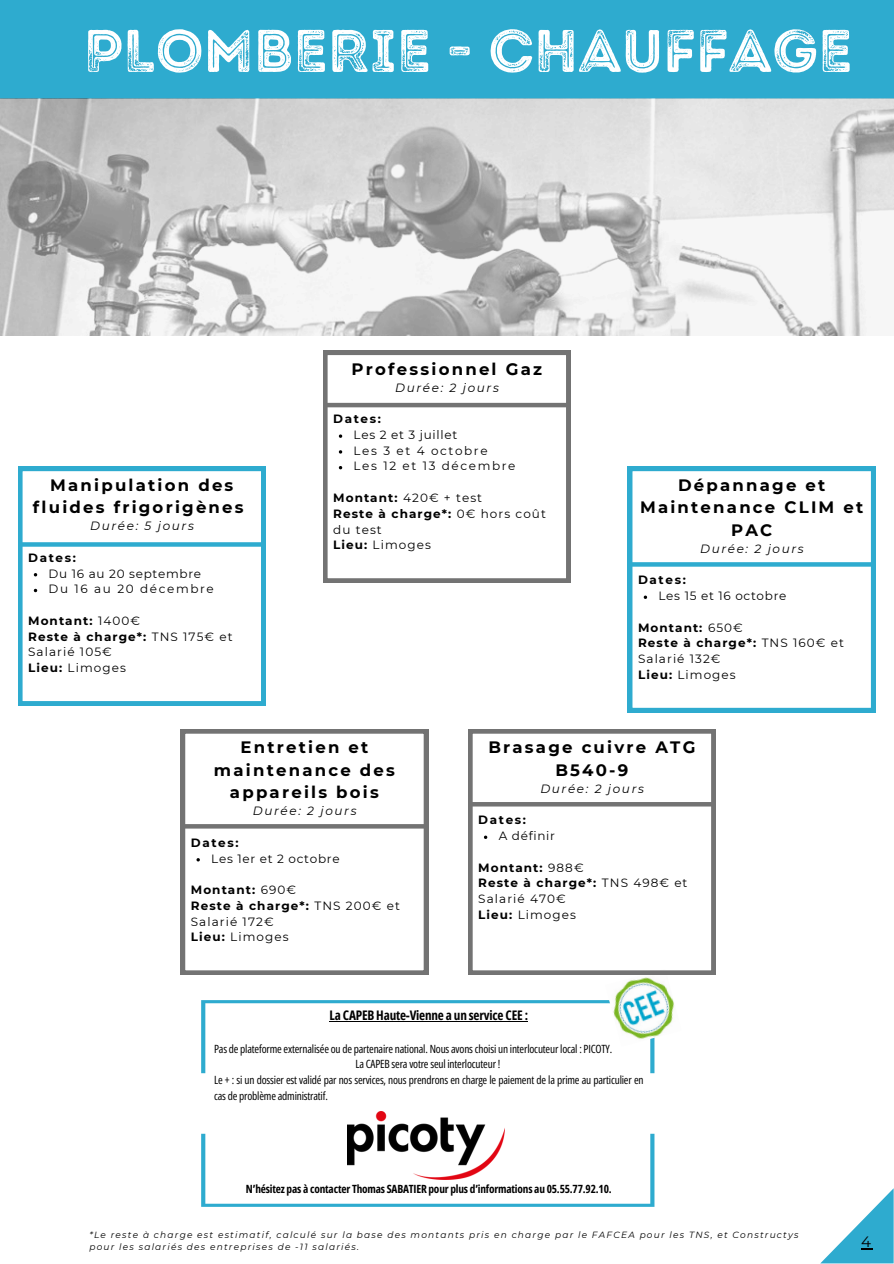
<style>
.page{position:relative;width:894px;height:1264px;background:#fff}
.page>*{position:absolute;margin:0;border:0;box-sizing:border-box;transform-origin:0 0}
.t1{font:60px "Intro Rust G Base 2 Line";color:#fff}
.t2{font:700 16.5px/22.5px "Montserrat";letter-spacing:.135em;color:#000;text-align:center}
.t3{font:15px "Montserrat";color:#000}
.t4{font:700 13.2px "Open Sans Condensed";letter-spacing:-.015em;color:#000}
.t5{font:12px/15.8px "Montserrat";letter-spacing:.09em;color:#000}
.t6{font:12px "Montserrat";letter-spacing:.06em;color:#000}
.t7{font:italic 12px "Montserrat";letter-spacing:.135em;color:#000}
.t8{font:12px "Montserrat";letter-spacing:.135em;color:#000}
.t9{font:700 12px "Montserrat";letter-spacing:.135em;color:#000}
.t10{font:11.25px "Open Sans Condensed";letter-spacing:-.015em;color:#000}
.t11{font:700 11.25px "Open Sans Condensed";letter-spacing:-.015em;color:#000}
.t12{font:italic 9px/12px "Montserrat";letter-spacing:.135em;color:#000}
.s1{font-weight:700}
</style>
<div class="page">
<div style="left:0;top:0;width:893px;height:99px;background:#2eabcf"></div>
<img style="left:0;top:99px;width:893px;height:236px">
<svg style="left:201px;top:1000px;width:453px;height:73px"></svg>
<svg style="left:201px;top:1133px;width:453px;height:73px"></svg>
<img style="left:348px;top:1111px;width:156px;height:67px">
<img style="left:605px;top:974px;width:76px;height:72px">
<hr style="left:329px;top:1021px;width:198px;height:1px;background:#000">
<svg style="left:821px;top:1189px;width:72px;height:74px"></svg>
<svg style="left:18px;top:466px;width:247px;height:239px"></svg>
<svg style="left:18px;top:542px;width:247px;height:4px"></svg>
<svg style="left:323px;top:350px;width:247px;height:232px"></svg>
<svg style="left:339px;top:434px;width:3px;height:4px"></svg>
<hr style="left:323px;top:403px;width:247px;height:4px;background:#737373">
<svg style="left:627px;top:466px;width:248px;height:246px"></svg>
<svg style="left:643px;top:595px;width:4px;height:4px"></svg>
<svg style="left:627px;top:562px;width:248px;height:4px"></svg>
<svg style="left:181px;top:729px;width:247px;height:245px"></svg>
<svg style="left:196px;top:858px;width:4px;height:3px"></svg>
<svg style="left:181px;top:824px;width:247px;height:4px"></svg>
<svg style="left:468px;top:729px;width:247px;height:245px"></svg>
<svg style="left:484px;top:835px;width:3px;height:4px"></svg>
<hr style="left:468px;top:802px;width:247px;height:4px;background:#737373">
<h1 class="t1" style="left:84px;top:15px;width:770px">PLOMBERIE - CHAUFFAGE</h1>
<h4 class="t2" style="left:33px;top:473px;width:212px">Manipulation des fluides frigorigènes</h4>
<h4 class="t7" style="left:90px;top:518px;width:105px">Durée: 5 jours</h4>
<h5 class="t9" style="left:28px;top:550px;width:49px">Dates:</h5>
<p class="t6" style="left:49px;top:566px;width:154px">Du 16 au 20 septembre</p>
<p class="t8" style="left:49px;top:581px;width:167px">Du 16 au 20 décembre</p>
<h6 class="t5" style="left:28px;top:612px;width:206px"><span class="s1">Montant:</span> 1400€<br><span class="s1">Reste à charge*:</span> TNS 175€ et<br>Salarié 105€<br><span class="s1">Lieu:</span> Limoges</h6>
<h4 class="t2" style="left:351px;top:357px;width:192px">Professionnel Gaz</h4>
<h4 class="t7" style="left:395px;top:380px;width:105px">Durée: 2 jours</h4>
<h5 class="t9" style="left:333px;top:411px;width:49px">Dates:</h5>
<p class="t6" style="left:353px;top:427px;width:105px">Les 2 et 3 juillet</p>
<p class="t8" style="left:353px;top:443px;width:135px">Les 3 et 4 octobre</p>
<p class="t8" style="left:353px;top:459px;width:163px">Les 12 et 13 décembre</p>
<h6 class="t5" style="left:333px;top:490px;width:214px"><span class="s1">Montant:</span> 420€ + test<br><span class="s1">Reste à charge*:</span> 0€ hors coût du test<br><span class="s1">Lieu:</span> Limoges</h6>
<h4 class="t2" style="left:639px;top:473px;width:225px">Dépannage et<br>Maintenance CLIM et<br>PAC</h4>
<h4 class="t7" style="left:700px;top:541px;width:105px">Durée: 2 jours</h4>
<h5 class="t9" style="left:638px;top:572px;width:49px">Dates:</h5>
<p class="t6" style="left:658px;top:588px;width:129px">Les 15 et 16 octobre</p>
<h6 class="t5" style="left:638px;top:619px;width:207px"><span class="s1">Montant:</span> 650€<br><span class="s1">Reste à charge*:</span> TNS 160€ et<br>Salarié 132€<br><span class="s1">Lieu:</span> Limoges</h6>
<h4 class="t2" style="left:214px;top:736px;width:182px">Entretien et maintenance des appareils bois</h4>
<h4 class="t7" style="left:253px;top:803px;width:105px">Durée: 2 jours</h4>
<h5 class="t9" style="left:191px;top:835px;width:49px">Dates:</h5>
<p class="t6" style="left:211px;top:851px;width:130px">Les 1er et 2 octobre</p>
<h6 class="t5" style="left:191px;top:882px;width:210px"><span class="s1">Montant:</span> 690€<br><span class="s1">Reste à charge*:</span> TNS 200€ et<br>Salarié 172€<br><span class="s1">Lieu:</span> Limoges</h6>
<h4 class="t2" style="left:488px;top:736px;width:208px">Brasage cuivre ATG<br>B540-9</h4>
<h4 class="t7" style="left:540px;top:781px;width:105px">Durée: 2 jours</h4>
<h5 class="t9" style="left:478px;top:812px;width:49px">Dates:</h5>
<p class="t6" style="left:498px;top:828px;width:58px">A définir</p>
<h6 class="t5" style="left:478px;top:859px;width:211px"><span class="s1">Montant:</span> 988€<br><span class="s1">Reste à charge*:</span> TNS 498€ et<br>Salarié 470€<br><span class="s1">Lieu:</span> Limoges</h6>
<p class="t4" style="left:329px;top:1006px;width:200px">La CAPEB Haute-Vienne a un service CEE :</p>
<p class="t10" style="left:214px;top:1040px;width:399px">Pas de plateforme externalisée ou de partenaire national. Nous avons choisi un interlocuteur local : PICOTY.</p>
<p class="t10" style="left:355px;top:1056px;width:146px">La CAPEB sera votre seul interlocuteur !</p>
<p class="t10" style="left:214px;top:1072px;width:431px">Le + : si un dossier est validé par nos services, nous prendrons en charge le paiement de la prime au particulier en</p>
<p class="t10" style="left:214px;top:1087px;width:115px">cas de problème administratif.</p>
<p class="t11" style="left:246px;top:1180px;width:367px">N’hésitez pas à contacter Thomas SABATIER pour plus d’informations au 05.55.77.92.10.</p>
<p class="t12" style="left:89px;top:1228px;width:710px">*Le reste à charge est estimatif, calculé sur la base des montants pris en charge par le FAFCEA pour les TNS, et Constructys pour les salariés des entreprises de -11 salariés.</p>
<p class="t3" style="left:860px;top:1232px;width:11px">4</p>
</div>
